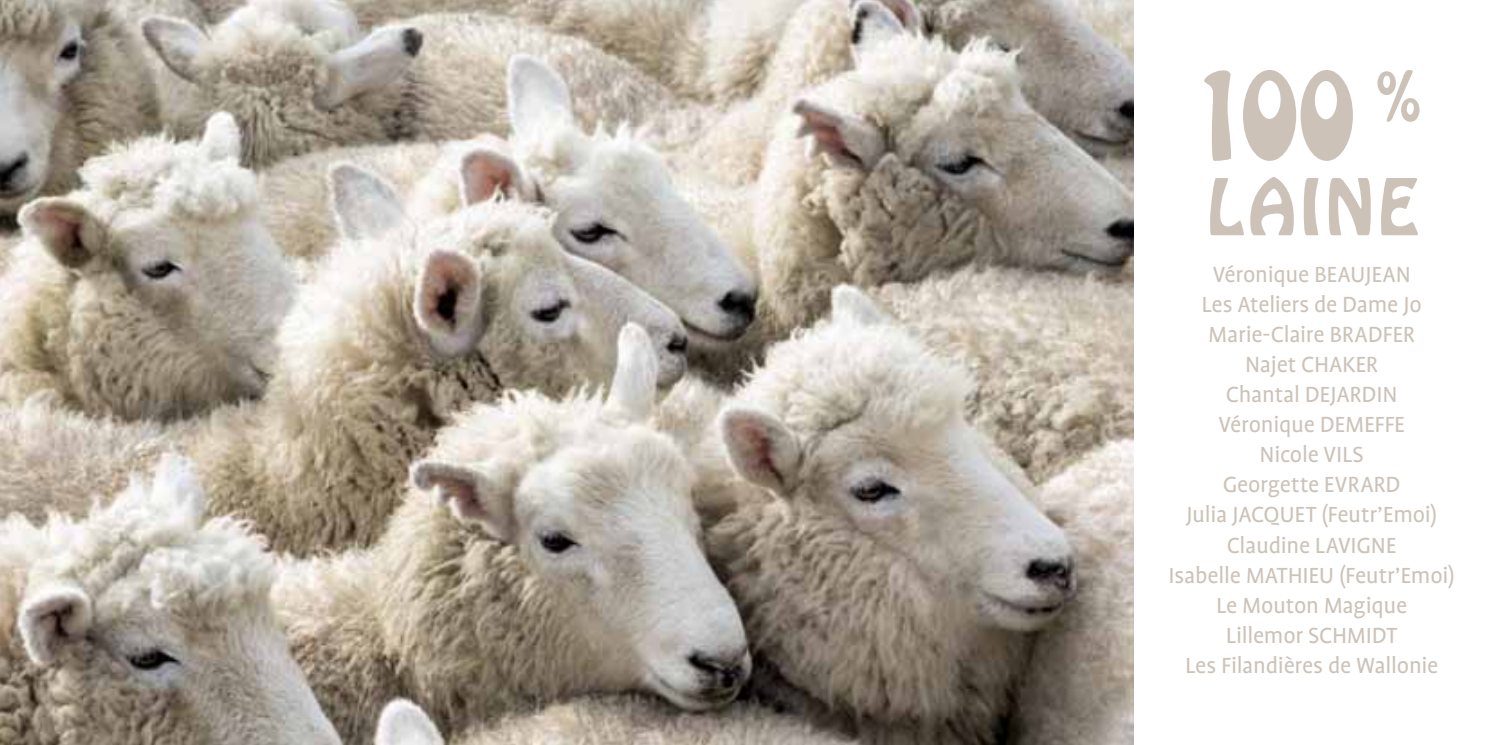
<style>
.page{position:relative;width:1489px;height:745px;background:#fff}
.page>*{position:absolute;margin:0;border:0;box-sizing:border-box;transform-origin:0 0}
.t1{font:68.75px "Hobo";letter-spacing:.05em;color:#ccc2b8}
.t2{font:60px "Hobo";color:#ccc2b8}
.t3{font:25px/30px "Profile OT";letter-spacing:-.01em;color:#ccc2b8;text-align:center}
</style>
<div class="page">
<img style="left:0;top:0;width:1133px;height:744px">
<div style="left:1242px;top:70px;width:53px;height:91px;background:#ccc2b8;border-radius:50%"></div>
<div style="left:1300px;top:70px;width:52px;height:91px;background:#ccc2b8;border-radius:50%"></div>
<div style="left:1258px;top:80px;width:22px;height:39px;background:#fff;border-radius:50%"></div>
<div style="left:1314px;top:81px;width:22px;height:38px;background:#fff;border-radius:50%"></div>
<svg style="left:1204px;top:70px;width:26px;height:91px"></svg>
<h2 class="t2" style="left:1374px;top:55px;width:49px">%</h2>
<h1 class="t1" style="left:1206px;top:159px;width:213px">LAINE</h1>
<p class="t3" style="left:1168px;top:260px;width:288px">Véronique BEAUJEAN<br>Les Ateliers de Dame Jo<br>Marie-Claire BRADFER<br>Najet CHAKER<br>Chantal DEJARDIN<br>Véronique DEMEFFE<br>Nicole VILS<br>Georgette EVRARD<br>Julia JACQUET (Feutr’Emoi)<br>Claudine LAVIGNE<br>Isabelle MATHIEU (Feutr’Emoi)<br>Le Mouton Magique<br>Lillemor SCHMIDT<br>Les Filandières de Wallonie</p>
</div>
